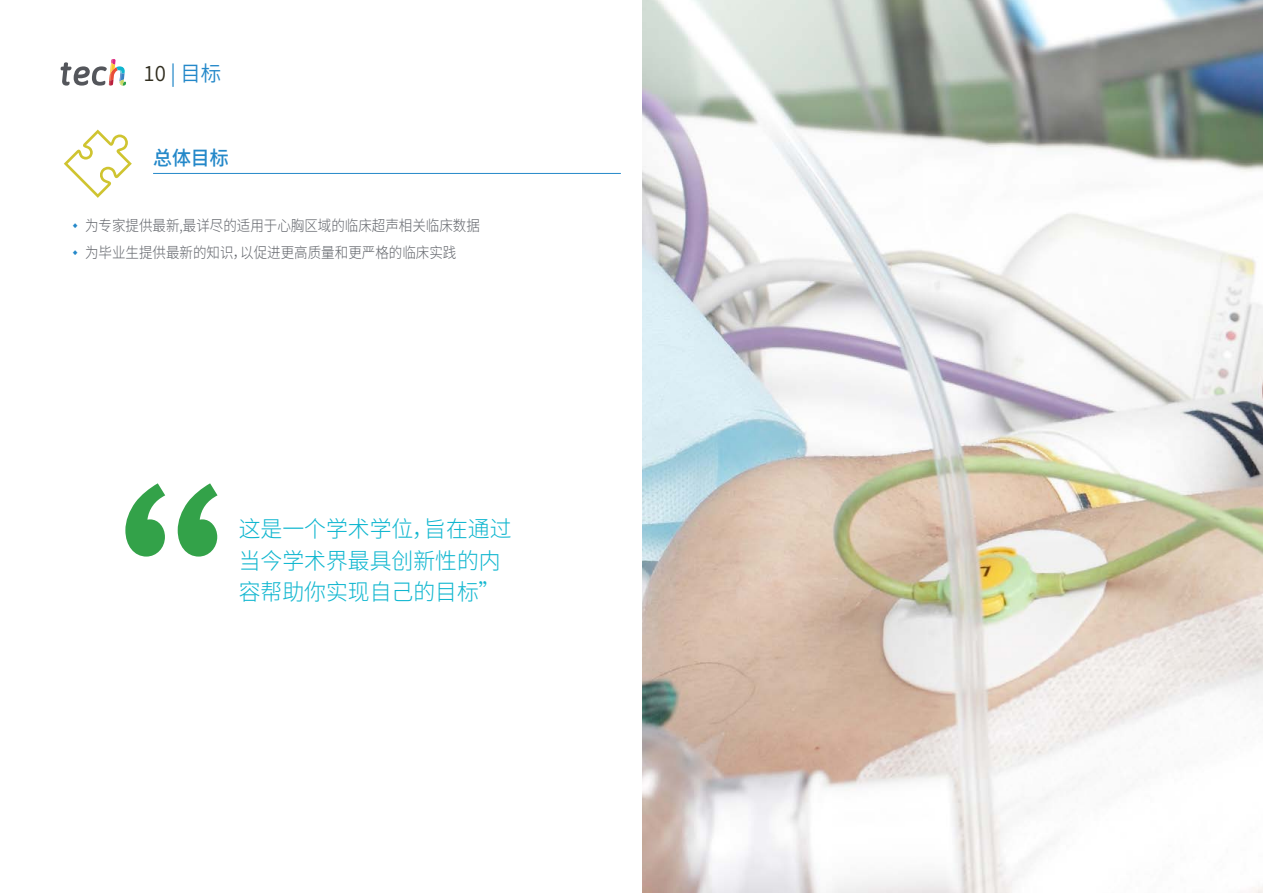
<style>
.page{position:relative;width:1263px;height:893px;background:#fff}
.page>*{position:absolute;margin:0;border:0;box-sizing:border-box;transform-origin:0 0}
.t1{font:300 22.5px/31.5px "Source Han Sans CN";color:#0fb6cf}
.t2{font:21px "Source Han Sans CN";color:#2488c9}
.t3{font:500 19.5px "Source Han Sans CN";color:#2488c9}
.t4{font:300 15px/26.7px "Source Han Sans CN";color:#61646a;scale:.9 1}
.s1{color:#312e20}
</style>
<div class="page">
<svg style="left:125px;top:483px;width:93px;height:74px"></svg>
<img style="left:642px;top:0;width:621px;height:893px">
<svg style="left:61px;top:59px;width:65px;height:27px"></svg>
<hr style="left:153px;top:173px;width:468px;height:1px;background:#2488c9">
<svg style="left:64px;top:130px;width:68px;height:68px"></svg>
<h2 class="t2" style="left:144px;top:61px;width:79px"><span class="s1">10</span> | 目标</h2>
<h3 class="t3" style="left:153px;top:147px;width:77px">总体目标</h3>
<p class="t4" style="left:85px;top:212px;width:440px">为专家提供最新,最详尽的适用于心胸区域的临床超声相关临床数据为毕业生提供最新的知识，以促进更高质量和更严格的临床实践</p>
<h1 class="t1" style="left:239px;top:514px;width:274px">这是一个学术学位，旨在通过当今学术界最具创新性的内容帮助你实现自己的目标”</h1>
</div>
